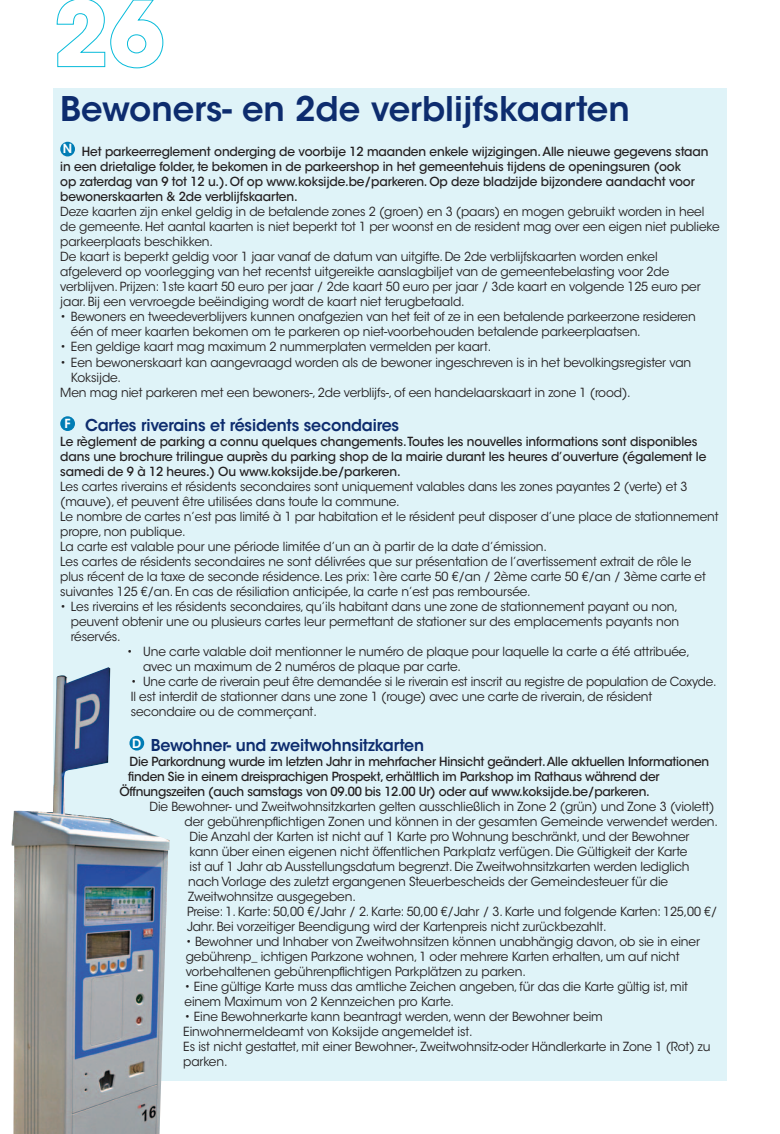
<style>
.page{position:relative;width:780px;height:1134px;background:#fff}
.page>*{position:absolute;margin:0;border:0;box-sizing:border-box;transform-origin:0 0}
.Titels_licht_blauw{font:600 33.75px "ITC Avant Garde Std";color:#0d2c6e}
.Body_insprong_2_mm{font:600 16.25px "ITC Avant Garde Std";letter-spacing:-.01em;color:#0d2c6e}
.Body{font:12.5px/15px "ITC Avant Garde Std";letter-spacing:-.01em;color:#231f20}
.Inleiding_insprong_2{font:500 12.5px/15px "ITC Avant Garde Std";letter-spacing:-.01em;color:#231f20}
.t1{font:600 12.5px "ITC Avant Garde Std";color:#fff}
</style>
<div class="page">
<div style="left:53px;top:89px;width:673px;height:992px;background:#dff3f8"></div>
<div style="left:60px;top:142px;width:15px;height:14px;background:#007db5;border-radius:50%"></div>
<div style="left:60px;top:416px;width:15px;height:15px;background:#007db5;border-radius:50%"></div>
<img style="left:12px;top:667px;width:157px;height:467px">
<svg style="left:56px;top:0;width:107px;height:68px"></svg>
<p class="Titels_licht_blauw" style="left:60px;top:87px;width:571px">Bewoners- en 2de verblijfskaarten</p>
<p class="t1" style="left:63px;top:141px;width:11px">N</p>
<p class="Inleiding_insprong_2" style="left:60px;top:144px;width:649px;text-indent:22px">Het parkeerreglement onderging de voorbije 12 maanden enkele wijzigingen. Alle nieuwe gegevens staan in een drietalige folder, te bekomen in de parkeershop in het gemeentehuis tijdens de openingsuren (ook<br>op zaterdag van 9 tot 12 u.). Of op www.koksijde.be/parkeren. Op deze bladzijde bijzondere aandacht voor bewonerskaarten &amp; 2de verblijfskaarten.</p>
<p class="Body" style="left:60px;top:205px;width:661px">Deze kaarten zijn enkel geldig in de betalende zones 2 (groen) en 3 (paars) en mogen gebruikt worden in heel de gemeente. Het aantal kaarten is niet beperkt tot 1 per woonst en de resident mag over een eigen niet publieke parkeerplaats beschikken.</p>
<p class="Body" style="left:60px;top:250px;width:642px">De kaart is beperkt geldig voor 1 jaar vanaf de datum van uitgifte. De 2de verblijfskaarten worden enkel afgeleverd op voorlegging van het recentst uitgereikte aanslagbiljet van de gemeentebelasting voor 2de verblijven. Prijzen: 1ste kaart 50 euro per jaar / 2de kaart 50 euro per jaar / 3de kaart en volgende 125 euro per jaar. Bij een vervroegde beëindiging wordt de kaart niet terugbetaald.</p>
<p class="Body" style="left:71px;top:310px;width:626px;text-indent:-11px">• Bewoners en tweedeverblijvers kunnen onafgezien van het feit of ze in een betalende parkeerzone resideren één of meer kaarten bekomen om te parkeren op niet-voorbehouden betalende parkeerplaatsen.</p>
<p class="Body" style="left:60px;top:340px;width:432px">• Een geldige kaart mag maximum 2 nummerplaten vermelden per kaart.</p>
<p class="Body" style="left:71px;top:355px;width:621px;text-indent:-11px">• Een bewonerskaart kan aangevraagd worden als de bewoner ingeschreven is in het bevolkingsregister van<br>Koksijde.</p>
<p class="Body" style="left:60px;top:385px;width:572px">Men mag niet parkeren met een bewoners-, 2de verblijfs-, of een handelaarskaart in zone 1 (rood).</p>
<p class="t1" style="left:64px;top:415px;width:8px">F</p>
<p class="Body_insprong_2_mm" style="left:85px;top:415px;width:315px">Cartes riverains et résidents secondaires</p>
<p class="Inleiding_insprong_2" style="left:60px;top:434px;width:647px">Le règlement de parking a connu quelques changements. Toutes les nouvelles informations sont disponibles dans une brochure trilingue auprès du parking shop de la mairie durant les heures d’ouverture (également le samedi de 9 à 12 heures.) Ou www.koksijde.be/parkeren.</p>
<p class="Body" style="left:60px;top:479px;width:628px">Les cartes riverains et résidents secondaires sont uniquement valables dans les zones payantes 2 (verte) et 3 (mauve), et peuvent être utilisées dans toute la commune.</p>
<p class="Body" style="left:60px;top:509px;width:659px">Le nombre de cartes n’est pas limité à 1 par habitation et le résident peut disposer d’une place de stationnement propre, non publique.</p>
<p class="Body" style="left:60px;top:539px;width:488px">La carte est valable pour une période limitée d’un an à partir de la date d’émission.</p>
<p class="Body" style="left:60px;top:554px;width:647px">Les cartes de résidents secondaires ne sont délivrées que sur présentation de l’avertissement extrait de rôle le plus récent de la taxe de seconde résidence. Les prix: 1ère carte 50 €/an / 2ème carte 50 €/an / 3ème carte et suivantes 125 €/an. En cas de résiliation anticipée, la carte n’est pas remboursée.</p>
<p class="Body" style="left:71px;top:599px;width:609px;text-align:justify;text-indent:-11px">• Les riverains et les résidents secondaires, qu’ils habitant dans une zone de stationnement payant ou non, peuvent obtenir une ou plusieurs cartes leur permettant de stationer sur des emplacements payants non réservés.</p>
<p class="Body" style="left:127px;top:644px;width:564px">• Une carte valable doit mentionner le numéro de plaque pour laquelle la carte a été attribuée,</p>
<p class="Body" style="left:143px;top:659px;width:319px">avec un maximum de 2 numéros de plaque par carte.</p>
<p class="Body" style="left:131px;top:674px;width:587px">• Une carte de riverain peut être demandée si le riverain est inscrit au registre de population de Coxyde.</p>
<p class="Body" style="left:131px;top:689px;width:523px">Il est interdit de stationner dans une zone 1 (rouge) avec une carte de riverain, de résident secondaire ou de commerçant.</p>
<p class="t1" style="left:132px;top:735px;width:11px">D</p>
<p class="Body_insprong_2_mm" style="left:151px;top:734px;width:275px">Bewohner- und zweitwohnsitzkarten</p>
<p class="Inleiding_insprong_2" style="left:129px;top:753px;width:581px">Die Parkordnung wurde im letzten Jahr in mehrfacher Hinsicht geändert. Alle aktuellen Informationen</p>
<p class="Inleiding_insprong_2" style="left:128px;top:768px;width:533px">finden Sie in einem dreisprachigen Prospekt, erhältlich im Parkshop im Rathaus während der</p>
<p class="Inleiding_insprong_2" style="left:119px;top:783px;width:531px">Öffnungszeiten (auch samstags von 09.00 bis 12.00 Ur) oder auf www.koksijde.be/parkeren.</p>
<p class="Body" style="left:149px;top:799px;width:570px;text-align:right">Die Bewohner- und Zweitwohnsitzkarten gelten ausschließlich in Zone 2 (grün) und Zone 3 (violett) der gebührenpflichtigen Zonen und können in der gesamten Gemeinde verwendet werden.</p>
<p class="Body" style="left:188px;top:829px;width:503px">Die Anzahl der Karten ist nicht auf 1 Karte pro Wohnung beschränkt, und der Bewohner kann über einen eigenen nicht öffentlichen Parkplatz verfügen. Die Gültigkeit der Karte ist auf 1 Jahr ab Ausstellungsdatum begrenzt. Die Zweitwohnsitzkarten werden lediglich nach Vorlage des zuletzt ergangenen Steuerbescheids der Gemeindesteuer für die Zweitwohnsitze ausgegeben.</p>
<p class="Body" style="left:187px;top:904px;width:532px">Preise: 1. Karte: 50,00 €/Jahr / 2. Karte: 50,00 €/Jahr / 3. Karte und folgende Karten: 125,00 €/<br>Jahr. Bei vorzeitiger Beendigung wird der Kartenpreis nicht zurückbezahlt.</p>
<p class="Body" style="left:186px;top:934px;width:515px">• Bewohner und Inhaber von Zweitwohnsitzen können unabhängig davon, ob sie in einer gebührenp_ ichtigen Parkzone wohnen, 1 oder mehrere Karten erhalten, um auf nicht vorbehaltenen gebührenpflichtigen Parkplätzen zu parken.</p>
<p class="Body" style="left:184px;top:979px;width:505px">• Eine gültige Karte muss das amtliche Zeichen angeben, für das die Karte gültig ist, mit einem Maximum von 2 Kennzeichen pro Karte.</p>
<p class="Body" style="left:183px;top:1009px;width:421px">• Eine Bewohnerkarte kann beantragt werden, wenn der Bewohner beim<br>Einwohnermeldeamt von Koksijde angemeldet ist.</p>
<p class="Body" style="left:183px;top:1039px;width:529px">Es ist nicht gestattet, mit einer Bewohner-, Zweitwohnsitz-oder Händlerkarte in Zone 1 (Rot) zu parken.</p>
</div>
